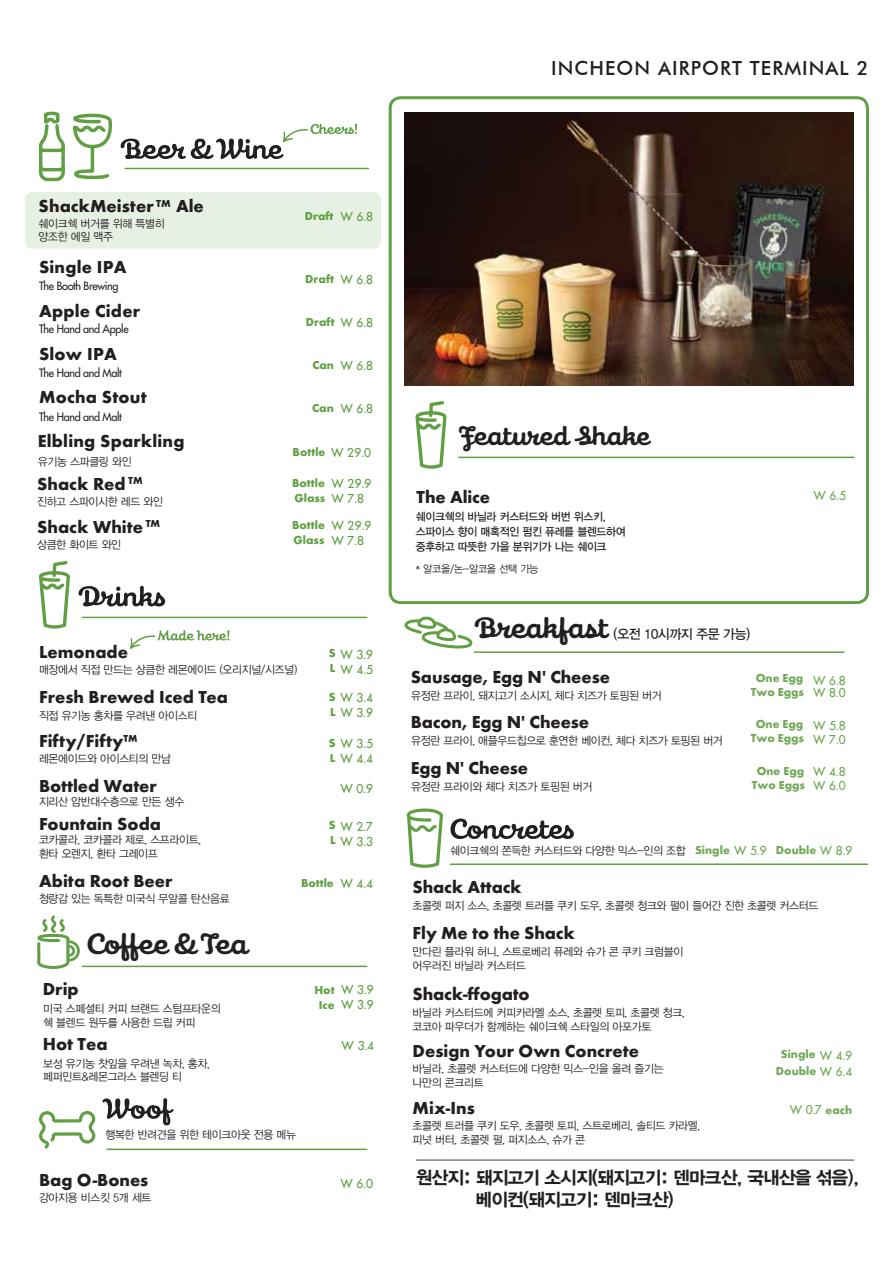
<style>
.page{position:relative;width:893px;height:1263px;background:#fff}
.page>*{position:absolute;margin:0;border:0;box-sizing:border-box;transform-origin:0 0}
.t1{font:700 26.4px "Galaxie Cassiopeia";letter-spacing:-.015em;color:#231f20}
.t2{font:700 24px "Galaxie Cassiopeia";color:#231f20}
.t3{font:500 19.5px "Futura BT";letter-spacing:.055em;color:#231f20}
.t4{font:700 18px "Futura";color:#231f20}
.t5{font:18px/21.6px "YDIYGO350";letter-spacing:-.05em;color:#231f20}
.t6{font:13.35px "YDIYGO330";letter-spacing:-.03em;color:#231f20;scale:.96 1}
.t7{font:700 12px/15px "Futura";color:#609f43}
.t8{font:12px/15px "Futura ICG";color:#609f43}
.t9{font:700 12px/13.8px "Futura";color:#70a856}
.t10{font:12px "Futura ICG";color:#70a856}
.t11{font:11.25px/13.5px "YDIYGO320";letter-spacing:-.03em;color:#231f20;scale:.96 1}
.t12{font:11.25px "Futura";letter-spacing:-.03em;color:#231f20;scale:.96 1}
.t13{font:11.25px/15px "YDIYGO330";letter-spacing:-.03em;color:#231f20;scale:.96 1}
.t14{font:10.5px "YDIYGO320";letter-spacing:-.03em;color:#231f20;scale:.96 1}
.t15{font:700 10.5px "Futura";color:#231f20}
.s1{font-family:"Futura ICG";font-weight:400}
.s2{font-family:"Futura";font-weight:700}
.s3{font-family:"Galaxie Cassiopeia";font-weight:700;font-size:26.4px}
.s4{font-family:"Futura";font-weight:700;font-size:12px;color:#70a856}
.s5{font-family:"Futura ICG";font-size:12px;color:#70a856}
</style>
<div class="page">
<svg style="left:415px;top:401px;width:31px;height:68px"></svg>
<div style="left:389px;top:96px;width:480px;height:508px;border:3px solid #609f43;border-radius:10px"></div>
<img style="left:404px;top:112px;width:450px;height:274px">
<hr style="left:459px;top:457px;width:395px;height:1px;background:#609f43">
<hr style="left:417px;top:1159px;width:437px;height:2px;background:#808080">
<svg style="left:102px;top:1098px;width:72px;height:27px"></svg>
<svg style="left:39px;top:1111px;width:56px;height:37px"></svg>
<hr style="left:107px;top:1148px;width:260px;height:2px;background:#609f43">
<svg style="left:130px;top:630px;width:99px;height:19px"></svg>
<svg style="left:39px;top:561px;width:31px;height:68px"></svg>
<svg style="left:79px;top:586px;width:86px;height:20px"></svg>
<hr style="left:82px;top:617px;width:285px;height:1px;background:#609f43">
<hr style="left:82px;top:966px;width:285px;height:1px;background:#609f43">
<svg style="left:39px;top:111px;width:318px;height:71px"></svg>
<hr style="left:125px;top:168px;width:243px;height:1px;background:#609f43">
<svg style="left:37px;top:915px;width:43px;height:54px"></svg>
<svg style="left:450px;top:818px;width:124px;height:21px"></svg>
<svg style="left:407px;top:808px;width:36px;height:60px"></svg>
<hr style="left:450px;top:863px;width:417px;height:2px;background:#609f43">
<div style="left:25px;top:192px;width:356px;height:57px;background:#e7f1e3;border-radius:8px"></div>
<hr style="left:474px;top:651px;width:370px;height:2px;background:#609f43">
<svg style="left:404px;top:616px;width:69px;height:33px"></svg>
<h3 class="t3" style="left:551px;top:57px;width:319px">INCHEON AIRPORT TERMINAL 2</h3>
<h3 class="t4" style="left:39px;top:195px;width:167px">ShackMeister Ale</h3>
<p class="t11" style="left:39px;top:217px;width:133px">쉐이크쉑 버거를 위해 특별히 양조한 에일 맥주</p>
<p class="t15" style="left:156px;top:197px;width:16px">TM</p>
<h3 class="t4" style="left:39px;top:255px;width:89px">Single IPA</h3>
<p class="t12" style="left:39px;top:279px;width:84px">The Booth Brewing</p>
<h3 class="t4" style="left:39px;top:300px;width:103px">Apple Cider</h3>
<p class="t12" style="left:39px;top:321px;width:95px">The Hand and Apple</p>
<h3 class="t4" style="left:39px;top:342px;width:79px">Slow IPA</h3>
<p class="t12" style="left:39px;top:366px;width:88px">The Hand and Malt</p>
<h3 class="t4" style="left:39px;top:386px;width:109px">Mocha Stout</h3>
<p class="t12" style="left:39px;top:410px;width:88px">The Hand and Malt</p>
<h3 class="t4" style="left:38px;top:430px;width:148px">Elbling Sparkling</h3>
<p class="t11" style="left:38px;top:455px;width:99px">유기농 스파클링 와인</p>
<p class="t15" style="left:128px;top:474px;width:16px">TM</p>
<h3 class="t4" style="left:37px;top:515px;width:108px">Shack White</h3>
<p class="t11" style="left:37px;top:538px;width:89px">상큼한 화이트 와인</p>
<h3 class="t4" style="left:37px;top:473px;width:90px">Shack Red</h3>
<p class="t11" style="left:37px;top:495px;width:133px">진하고 스파이시한 레드 와인</p>
<p class="t15" style="left:146px;top:516px;width:16px">TM</p>
<p class="t7" style="left:305px;top:209px;width:70px">Draft <span class="s1">W 6.8</span></p>
<p class="t7" style="left:305px;top:271px;width:70px">Draft <span class="s1">W 6.8</span></p>
<p class="t7" style="left:306px;top:314px;width:30px;rotate:-1deg">Draft</p>
<p class="t8" style="left:340px;top:315px;width:35px">W 6.8</p>
<p class="t8" style="left:312px;top:358px;width:62px"><span class="s2">Can</span> W 6.8</p>
<p class="t8" style="left:312px;top:402px;width:63px"><span class="s2">Can</span> W 6.8</p>
<p class="t7" style="left:293px;top:444px;width:80px">Bottle <span class="s1">W 29.0</span></p>
<p class="t7" style="left:292px;top:475px;width:81px">Bottle <span class="s1">W 29.9<br></span>Glass <span class="s1">W 7.8</span></p>
<p class="t7" style="left:292px;top:517px;width:81px">Bottle <span class="s1">W 29.9<br></span>Glass <span class="s1">W 7.8</span></p>
<h3 class="t4" style="left:39px;top:640px;width:90px">Lemonade</h3>
<p class="t11" style="left:39px;top:663px;width:270px">매장에서 직접 만드는 상큼한 레몬에이드 (오리지널/시즈널)</p>
<p class="t8" style="left:329px;top:647px;width:46px"><span class="s2">S</span> W 3.9<br><span class="s2">L</span> W 4.5</p>
<h3 class="t4" style="left:39px;top:685px;width:190px">Fresh Brewed Iced Tea</h3>
<p class="t7" style="left:329px;top:689px;width:8px">S<br>L</p>
<p class="t8" style="left:340px;top:690px;width:35px">W 3.4<br>W 3.9</p>
<h3 class="t4" style="left:39px;top:730px;width:100px">Fifty/Fifty™</h3>
<p class="t11" style="left:39px;top:752px;width:139px">레몬에이드와 아이스티의 만남</p>
<p class="t11" style="left:39px;top:709px;width:166px">직접 유기농 홍차를 우려낸 아이스티</p>
<p class="t8" style="left:329px;top:736px;width:46px"><span class="s2">S</span> W 3.5<br><span class="s2">L</span> W 4.4</p>
<h3 class="t4" style="left:39px;top:774px;width:119px">Bottled Water</h3>
<p class="t8" style="left:340px;top:781px;width:35px">W 0.9</p>
<p class="t11" style="left:39px;top:795px;width:153px">지리산 암반대수층으로 만든 생수</p>
<h3 class="t4" style="left:39px;top:812px;width:124px">Fountain Soda</h3>
<p class="t7" style="left:329px;top:817px;width:8px">S<br>L</p>
<p class="t8" style="left:340px;top:819px;width:35px">W 2.7<br>W 3.3</p>
<p class="t11" style="left:39px;top:833px;width:170px">코카콜라, 코카콜라 제로, 스프라이트, 환타 오렌지, 환타 그레이프</p>
<h3 class="t4" style="left:39px;top:869px;width:135px">Abita Root Beer</h3>
<p class="t7" style="left:301px;top:875px;width:74px">Bottle <span class="s1">W 4.4</span></p>
<p class="t11" style="left:39px;top:892px;width:200px">청량감 있는 독특한 미국식 무알콜 탄산음료</p>
<h3 class="t4" style="left:43px;top:978px;width:37px">Drip</h3>
<h1 class="t1" style="left:87px;top:926px;width:163px">Coffee &amp; Tea</h1>
<p class="t11" style="left:43px;top:1002px;width:186px">미국 스페셜티 커피 브랜드 스텀프타운의 쉑 블렌드 원두를 사용한 드립 커피</p>
<p class="t8" style="left:314px;top:982px;width:61px;text-align:center"><span class="s2">Hot</span> W 3.9<br><span class="s2">Ice</span> W 3.9</p>
<h3 class="t4" style="left:43px;top:1033px;width:66px">Hot Tea</h3>
<p class="t8" style="left:341px;top:1038px;width:35px">W 3.4</p>
<p class="t11" style="left:43px;top:1057px;width:175px">보성 유기농 찻잎을 우려낸 녹차, 홍차, 페퍼민트&amp;레몬그라스 블렌딩 티</p>
<p class="t11" style="left:105px;top:1128px;width:200px">행복한 반려견을 위한 테이크아웃 전용 메뉴</p>
<h3 class="t4" style="left:39px;top:1169px;width:111px">Bag O-Bones</h3>
<p class="t11" style="left:39px;top:1191px;width:119px">강아지용 비스킷 5개 세트</p>
<p class="t8" style="left:340px;top:1176px;width:35px">W 6.0</p>
<h2 class="t2" style="left:459px;top:420px;width:194px">Featured Shake</h2>
<h3 class="t4" style="left:417px;top:486px;width:75px">The Alice</h3>
<p class="t13" style="left:416px;top:509px;width:220px">쉐이크쉑의 바닐라 커스터드와 버번 위스키, 스파이스 향이 매혹적인 펌킨 퓨레를 블렌드하여 중후하고 따뜻한 가을 분위기가 나는 쉐이크</p>
<p class="t14" style="left:416px;top:563px;width:129px">* 알코올/논-알코올 선택 가능</p>
<p class="t6" style="left:476px;top:627px;width:288px"><span class="s3">Breakfast</span> (오전 10시까지 주문 가능)</p>
<p class="t10" style="left:813px;top:488px;width:35px">W 6.5</p>
<h3 class="t4" style="left:411px;top:666px;width:201px">Sausage, Egg N' Cheese</h3>
<p class="t10" style="left:813px;top:672px;width:35px">W 6.8</p>
<p class="t9" style="left:751px;top:671px;width:97px;text-indent:5px">One Egg<br>Two Eggs <span class="s1">W 8.0</span></p>
<p class="t11" style="left:411px;top:689px;width:262px">유정란 프라이, 돼지고기 소시지, 체다 치즈가 토핑된 버거</p>
<h3 class="t4" style="left:411px;top:711px;width:180px">Bacon, Egg N' Cheese</h3>
<p class="t10" style="left:813px;top:717px;width:35px">W 5.8</p>
<p class="t9" style="left:752px;top:764px;width:96px;text-indent:5px">One Egg<br>Two Eggs <span class="s1">W 6.0</span></p>
<p class="t9" style="left:751px;top:717px;width:97px;text-indent:5px">One Egg<br>Two Eggs <span class="s1">W 7.0</span></p>
<p class="t11" style="left:411px;top:734px;width:326px">유정란 프라이, 애플우드칩으로 훈연한 베이컨, 체다 치즈가 토핑된 버거</p>
<h3 class="t4" style="left:411px;top:756px;width:119px">Egg N' Cheese</h3>
<p class="t10" style="left:813px;top:763px;width:35px">W 4.8</p>
<p class="t11" style="left:411px;top:780px;width:190px">유정란 프라이와 체다 치즈가 토핑된 버거</p>
<p class="t11" style="left:450px;top:844px;width:421px">쉐이크쉑의 쫀득한 커스터드와 다양한 믹스-인의 조합 <span class="s4">Single</span> <span class="s5">W 5.9</span> <span class="s4">Double</span> <span class="s5">W 8.9</span></p>
<h3 class="t4" style="left:413px;top:876px;width:110px">Shack Attack</h3>
<p class="t11" style="left:413px;top:899px;width:424px">초콜렛 퍼지 소스, 초콜렛 트러플 쿠키 도우, 초콜렛 청크와 펄이 들어간 진한 초콜렛 커스터드</p>
<h3 class="t4" style="left:413px;top:922px;width:164px">Fly Me to the Shack</h3>
<p class="t11" style="left:413px;top:945px;width:283px">만다린 플라워 허니, 스트로베리 퓨레와 슈가 콘 쿠키 크럼블이 어우러진 바닐라 커스터드</p>
<h3 class="t4" style="left:413px;top:983px;width:119px">Shack-ffogato</h3>
<p class="t11" style="left:413px;top:1006px;width:285px">바닐라 커스터드에 커피카라멜 소스, 초콜렛 토피, 초콜렛 청크, 코코아 파우더가 함께하는 쉐이크쉑 스타일의 아포가토</p>
<h3 class="t4" style="left:413px;top:1040px;width:228px">Design Your Own Concrete</h3>
<p class="t11" style="left:413px;top:1062px;width:263px">바닐라, 초콜렛 커스터드에 다양한 믹스-인을 올려 즐기는 나만의 콘크리트</p>
<h3 class="t4" style="left:413px;top:1097px;width:64px">Mix-Ins</h3>
<p class="t11" style="left:413px;top:1119px;width:301px">초콜렛 트러플 쿠키 도우, 초콜렛 토피, 스트로베리, 솔티드 카라멜, 피넛 버터, 초콜렛 펄, 퍼지소스, 슈가 콘</p>
<p class="t9" style="left:776px;top:1046px;width:78px;line-height:16.4px;text-align:center">Single <span class="s1">W 4.9<br></span>Double <span class="s1">W 6.4</span></p>
<p class="t10" style="left:789px;top:1102px;width:64px">W 0.7 <span class="s2">each</span></p>
<h3 class="t5" style="left:476px;top:1168px;width:385px;text-indent:-60px">원산지: 돼지고기 소시지(돼지고기: 덴마크산, 국내산을 섞음), 베이컨(돼지고기: 덴마크산)</h3>
</div>
